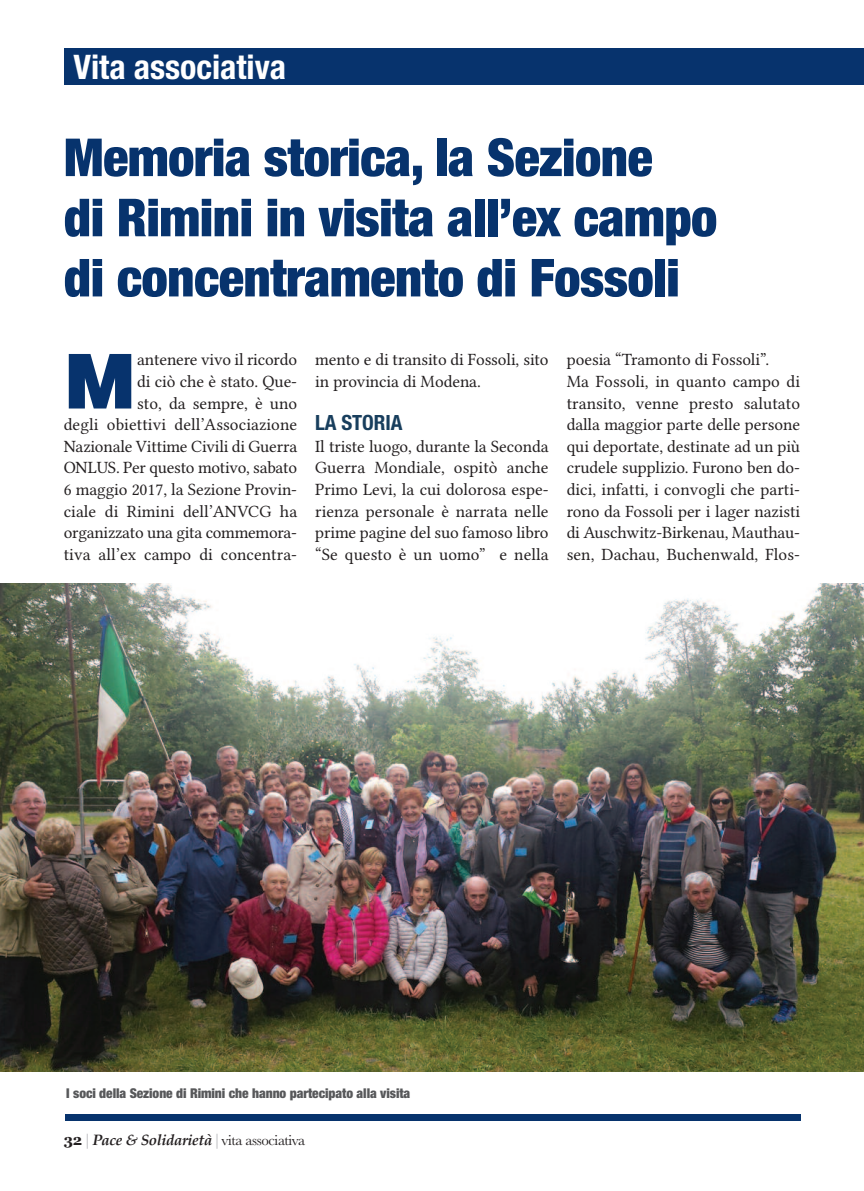
<style>
.page{position:relative;width:864px;height:1191px;background:#fff}
.page>*{position:absolute;margin:0;border:0;box-sizing:border-box;transform-origin:0 0}
.t1{font:900 76.95px "Helvetica";color:#07336d}
.t2{font:900 condensed 52.5px/60.2px "Helvetica Neue";letter-spacing:-.01em;color:#07336d}
.t3{font:700 condensed 33.9px "Helvetica Neue";color:#fff}
.t4{font:700 condensed 21px "Helvetica Neue";letter-spacing:-.005em;color:#183e5d}
.t5{font:17.25px/21.6px "Lin Libertine";letter-spacing:-.005em;color:#231f20}
.t6{font:italic 700 15px "Palatino Linotype";letter-spacing:-.025em;color:#231f20}
.t7{font:900 condensed 13.5px "Helvetica Neue";letter-spacing:-.005em;color:#57585a}
.s1{font-family:"Georgia";font-style:normal}
.s2{font-family:"Helvetica";font-weight:300;font-style:normal;color:#bcbdc0}
.s3{font-family:"Baskerville";font-weight:400;font-style:normal}
</style>
<div class="page">
<div style="left:64px;top:49px;width:799px;height:36px;background:#07336d"></div>
<div style="left:65px;top:1114px;width:734px;height:7px;background:#07336d"></div>
<img style="left:0;top:583px;width:863px;height:488px">
<h3 class="t3" style="left:74px;top:39px;width:214px">Vita associativa</h3>
<h2 class="t2" style="left:64px;top:124px;width:654px">Memoria storica, la Sezione<br>di Rimini in visita all’ex campo di concentramento di Fossoli</h2>
<p class="t5" style="left:64px;top:348px;width:235px;text-align:right">antenere vivo il ricordo<br>di ciò che è stato. Que-<br>sto, da sempre, è uno<br>degli obiettivi dell’Associazione<br>Nazionale Vittime Civili di Guerra<br>ONLUS. Per questo motivo, sabato<br>6 maggio 2017, la Sezione Provin&shy;ciale di Rimini dell’ANVCG ha organizzato una gita commemora&shy;tiva all’ex campo di concentra-</p>
<p class="t5" style="left:315px;top:348px;width:235px">mento e di transito di Fossoli, sito in provincia di Modena.</p>
<h1 class="t1" style="left:64px;top:337px;width:74px">M</h1>
<p class="t4" style="left:315px;top:405px;width:89px">LA STORIA</p>
<p class="t5" style="left:315px;top:435px;width:235px;text-align:justify">Il triste luogo, durante la Seconda Guerra Mondiale, ospitò anche Primo Levi, la cui dolorosa espe&shy;rienza personale è narrata nelle prime pagine del suo famoso libro “Se questo è un uomo” e nella</p>
<p class="t5" style="left:566px;top:348px;width:235px">poesia “Tramonto di Fossoli”.<br>Ma Fossoli, in quanto campo di transito, venne presto salutato dalla maggior parte delle persone qui deportate, destinate ad un più crudele supplizio. Furono ben do&shy;dici, infatti, i convogli che parti&shy;rono da Fossoli per i lager nazisti di Auschwitz-Birkenau, Mauthau&shy;sen, Dachau, Buchenwald, Flos-</p>
<p class="t7" style="left:66px;top:1082px;width:345px">I soci della Sezione di Rimini che hanno partecipato alla visita</p>
<p class="t6" style="left:64px;top:1131px;width:243px"><span class="s1">32</span> <span class="s2">|</span> Pace &amp; Solidarietà <span class="s2">|</span> <span class="s3">vita associativa</span></p>
</div>
